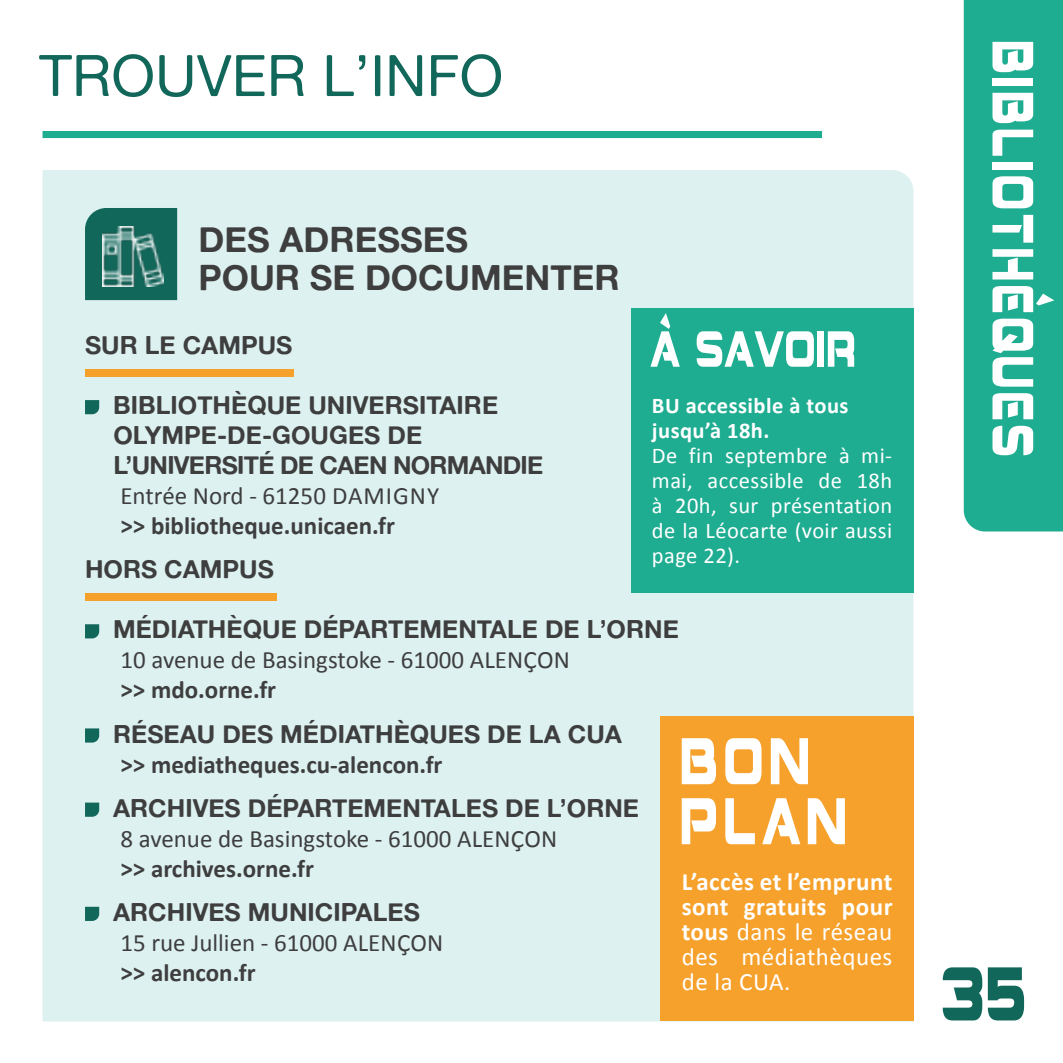
<style>
.page{position:relative;width:1063px;height:1063px;background:#fff}
.page>*{position:absolute;margin:0;border:0;box-sizing:border-box;transform-origin:0 0}
.t1{font:75px "Montalban Condensed";color:#12675b}
.t2{font:65px/60px "Montalban Condensed";letter-spacing:.07em;color:#fff}
.t3{font:57.5px "Alte Haas Grotesk";color:#12675b}
.t4{font:57.5px "Montalban Condensed";letter-spacing:.04em;color:#fff}
.t5{font:50px "Montalban Condensed";color:#fff}
.t6{font:35px/37.5px "Alte Haas Grotesk Bold";color:#3e3e3f}
.t7{font:25px/30px "Alte Haas Grotesk Bold";color:#3e3e3f}
.t8{font:25px "Calibri";color:#3e3e3f}
.t9{font:700 25px "Calibri";color:#3e3e3f}
.t10{font:700 25px/25px "Calibri";letter-spacing:.02em;color:#fff;text-align:justify}
.t11{font:22.5px/25px "Calibri";letter-spacing:.02em;color:#fff;text-align:justify}
.t12{font:700 22.5px/25px "Calibri";letter-spacing:.02em;color:#fff}
.s1{font-weight:400}
</style>
<div class="page">
<div style="left:43px;top:131px;width:779px;height:7px;background:#1fad92"></div>
<div style="left:43px;top:170px;width:870px;height:851px;background:#ddf1f0"></div>
<div style="left:964px;top:0;width:99px;height:531px;background:#1fad92"></div>
<div style="left:660px;top:716px;width:254px;height:305px;background:#f6a12b"></div>
<svg style="left:85px;top:400px;width:14px;height:14px"></svg>
<svg style="left:85px;top:624px;width:14px;height:14px"></svg>
<svg style="left:85px;top:728px;width:14px;height:15px"></svg>
<svg style="left:85px;top:803px;width:14px;height:14px"></svg>
<svg style="left:85px;top:907px;width:14px;height:14px"></svg>
<div style="left:85px;top:208px;width:92px;height:92px;background:#12675b"></div>
<img style="left:102px;top:226px;width:61px;height:61px">
<div style="left:85px;top:370px;width:208px;height:7px;background:#f6a12b"></div>
<div style="left:85px;top:593px;width:191px;height:7px;background:#f6a12b"></div>
<div style="left:631px;top:309px;width:282px;height:284px;background:#1fad92"></div>
<h3 class="t3" style="left:39px;top:41px;width:466px">TROUVER L’INFO</h3>
<h3 class="t6" style="left:198px;top:220px;width:423px">DES ADRESSES<br>POUR SE DOCUMENTER</h3>
<h3 class="t5" style="left:652px;top:313px;width:207px">À SAVOIR</h3>
<p class="t12" style="left:652px;top:392px;width:198px">BU accessible à tous jusqu’à 18h.</p>
<p class="t11" style="left:652px;top:443px;width:242px">De fin septembre à mi&shy;mai, accessible de 18h à 20h, sur présentation de la Léocarte (voir aussi page 22).</p>
<p class="t7" style="left:85px;top:330px;width:209px">SUR LE CAMPUS</p>
<p class="t7" style="left:113px;top:390px;width:432px">BIBLIOTHÈQUE UNIVERSITAIRE<br>OLYMPE-DE-GOUGES DE<br>L’UNIVERSITÉ DE CAEN NORMANDIE</p>
<p class="t8" style="left:120px;top:480px;width:320px">Entrée Nord - 61250 DAMIGNY</p>
<p class="t9" style="left:120px;top:508px;width:276px">&gt;&gt; bibliotheque.unicaen.fr</p>
<p class="t7" style="left:85px;top:554px;width:190px">HORS CAMPUS</p>
<p class="t7" style="left:113px;top:614px;width:567px">MÉDIATHÈQUE DÉPARTEMENTALE DE L’ORNE</p>
<p class="t8" style="left:120px;top:644px;width:451px">10 avenue de Basingstoke - 61000 ALENÇON</p>
<p class="t9" style="left:120px;top:672px;width:157px">&gt;&gt; mdo.orne.fr</p>
<p class="t7" style="left:113px;top:718px;width:510px">RÉSEAU DES MÉDIATHÈQUES DE LA CUA</p>
<p class="t9" style="left:120px;top:747px;width:324px">&gt;&gt; mediatheques.cu-alencon.fr</p>
<p class="t7" style="left:113px;top:792px;width:528px">ARCHIVES DÉPARTEMENTALES DE L’ORNE</p>
<p class="t8" style="left:120px;top:823px;width:438px">8 avenue de Basingstoke - 61000 ALENÇON</p>
<p class="t9" style="left:120px;top:851px;width:195px">&gt;&gt; archives.orne.fr</p>
<p class="t7" style="left:113px;top:897px;width:308px">ARCHIVES MUNICIPALES</p>
<p class="t8" style="left:120px;top:927px;width:324px">15 rue Jullien - 61000 ALENÇON</p>
<p class="t9" style="left:120px;top:955px;width:137px">&gt;&gt; alencon.fr</p>
<h2 class="t2" style="left:682px;top:726px;width:169px">BON<br>PLAN</h2>
<p class="t10" style="left:682px;top:869px;width:212px">L’accès et l’emprunt sont gratuits pour tous <span class="s1">dans le réseau des médiathèques de la CUA.</span></p>
<h3 class="t4" style="left:1054px;top:42px;width:419px;rotate:90deg">BIBLIOTHÈQUES</h3>
<h1 class="t1" style="left:943px;top:940px;width:88px">35</h1>
</div>
